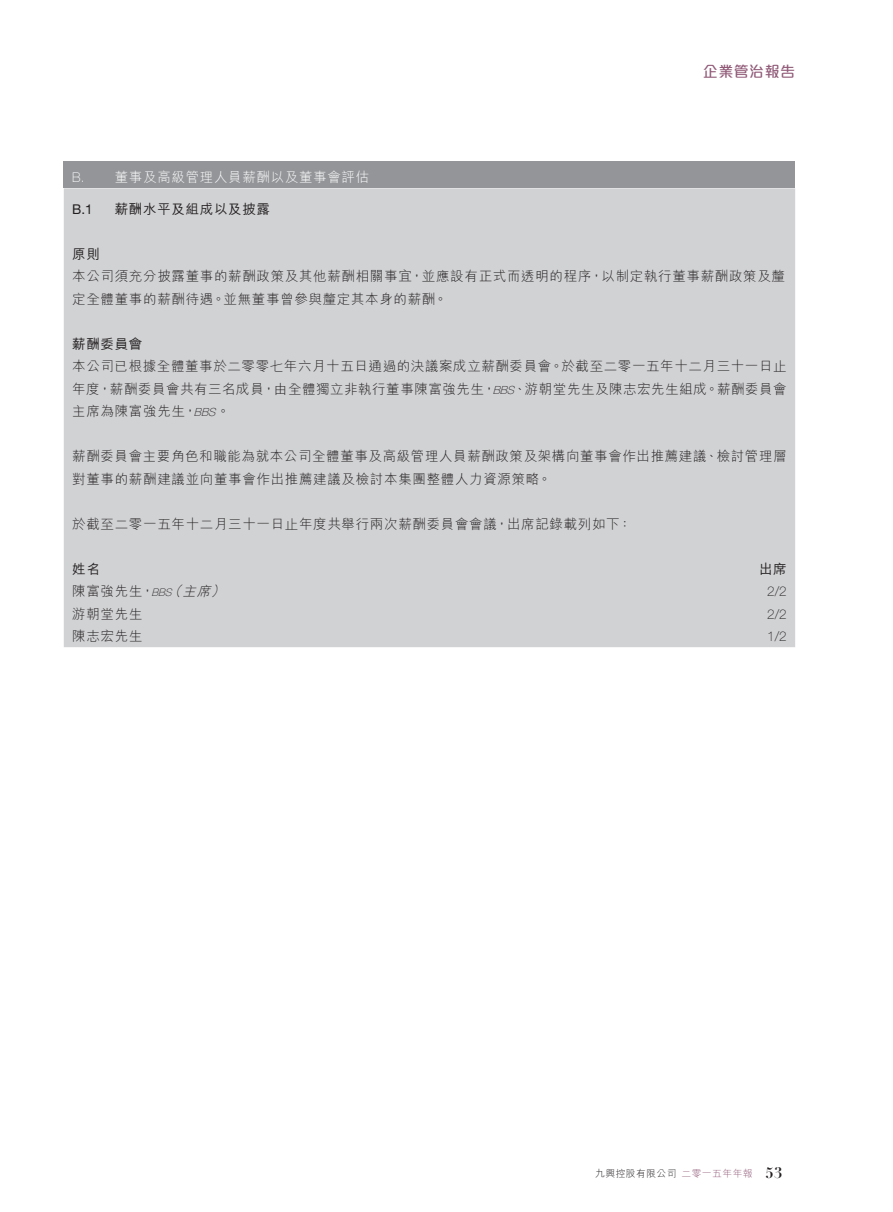
<style>
.page{position:relative;width:893px;height:1212px;background:#fff}
.page>*{position:absolute;margin:0;border:0;box-sizing:border-box;transform-origin:0 0}
.t1{font:500 15px "M Elle HK";letter-spacing:.03em;color:#905a77}
.Body_Text{font:300 13.5px/22.5px "M Hei HK";letter-spacing:.05em;color:#231f20}
.Body_Text-2{font:500 13.5px "M Hei HK";letter-spacing:.05em;color:#231f20}
.Body_Text-3{font:300 13.5px "M Hei HK";letter-spacing:.05em;color:#fff}
.Body_Text-4{font:100 13.5px "Helvetica Neue LT Std";color:#231f20}
.Body_Text-5{font:13.5px "Helvetica Neue LT Std";color:#231f20}
.t2{font:300 9.75px "M Hei HK";letter-spacing:.05em;color:#231f20}
.s1{font-family:"Helvetica Neue LT Std";font-weight:100}
.s2{font-family:"Helvetica Neue LT Std";font-weight:100;font-style:italic;font-size:11.25px}
.s3{font-family:"Helvetica Neue LT Std";font-weight:100;font-style:italic;font-size:10.5px}
.s4{font-style:italic}
.s5{color:#905a77}
.s6{font-family:"Didot LT Std";font-weight:700;font-size:15px}
</style>
<div class="page">
<div style="left:64px;top:162px;width:731px;height:26px;background:#939598"></div>
<div style="left:64px;top:188px;width:731px;height:459px;background:#d1d2d4"></div>
<p class="t1" style="left:703px;top:64px;width:94px">企業管治報告</p>
<p class="Body_Text-3" style="left:72px;top:171px;width:298px"><span class="s1">B.</span> 董事及高級管理人員薪酬以及董事會評估</p>
<p class="Body_Text-5" style="left:72px;top:201px;width:22px">B.1</p>
<p class="Body_Text-2" style="left:115px;top:199px;width:157px">薪酬水平及組成以及披露</p>
<p class="Body_Text-2" style="left:72px;top:244px;width:29px">原則</p>
<p class="Body_Text" style="left:72px;top:265px;width:714px">本公司須充分披露董事的薪酬政策及其他薪酬相關事宜，並應設有正式而透明的程序，以制定執行董事薪酬政策及釐定全體董事的薪酬待遇。並無董事曾參與釐定其本身的薪酬。</p>
<p class="Body_Text-2" style="left:72px;top:334px;width:72px">薪酬委員會</p>
<p class="Body_Text" style="left:72px;top:355px;width:716px;text-align:justify">本公司已根據全體董事於二零零七年六月十五日通過的決議案成立薪酬委員會。於截至二零一五年十二月三十一日止年度，薪酬委員會共有三名成員，由全體獨立非執行董事陳富強先生，<span class="s2">BBS</span>、游朝堂先生及陳志宏先生組成。薪酬委員會主席為陳富強先生，<span class="s2">BBS</span>。</p>
<p class="Body_Text" style="left:72px;top:445px;width:716px">薪酬委員會主要角色和職能為就本公司全體董事及高級管理人員薪酬政策及架構向董事會作出推薦建議、檢討管理層對董事的薪酬建議並向董事會作出推薦建議及檢討本集團整體人力資源策略。</p>
<p class="Body_Text" style="left:72px;top:512px;width:561px">於截至二零一五年十二月三十一日止年度共舉行兩次薪酬委員會會議，出席記錄載列如下：</p>
<p class="Body_Text-2" style="left:72px;top:559px;width:29px">姓名</p>
<p class="Body_Text-2" style="left:759px;top:559px;width:29px">出席</p>
<p class="Body_Text" style="left:72px;top:580px;width:157px">陳富強先生，<span class="s3">BBS</span><span class="s4">（主席）</span></p>
<p class="Body_Text-4" style="left:767px;top:584px;width:21px">2/2</p>
<p class="Body_Text" style="left:72px;top:602px;width:72px">游朝堂先生</p>
<p class="Body_Text-4" style="left:767px;top:606px;width:21px">2/2</p>
<p class="Body_Text" style="left:72px;top:625px;width:72px">陳志宏先生</p>
<p class="Body_Text-4" style="left:767px;top:629px;width:21px">1/2</p>
<p class="t2" style="left:595px;top:1168px;width:189px">九興控股有限公司 <span class="s5">二零一五年年報</span> <span class="s6">53</span></p>
</div>
